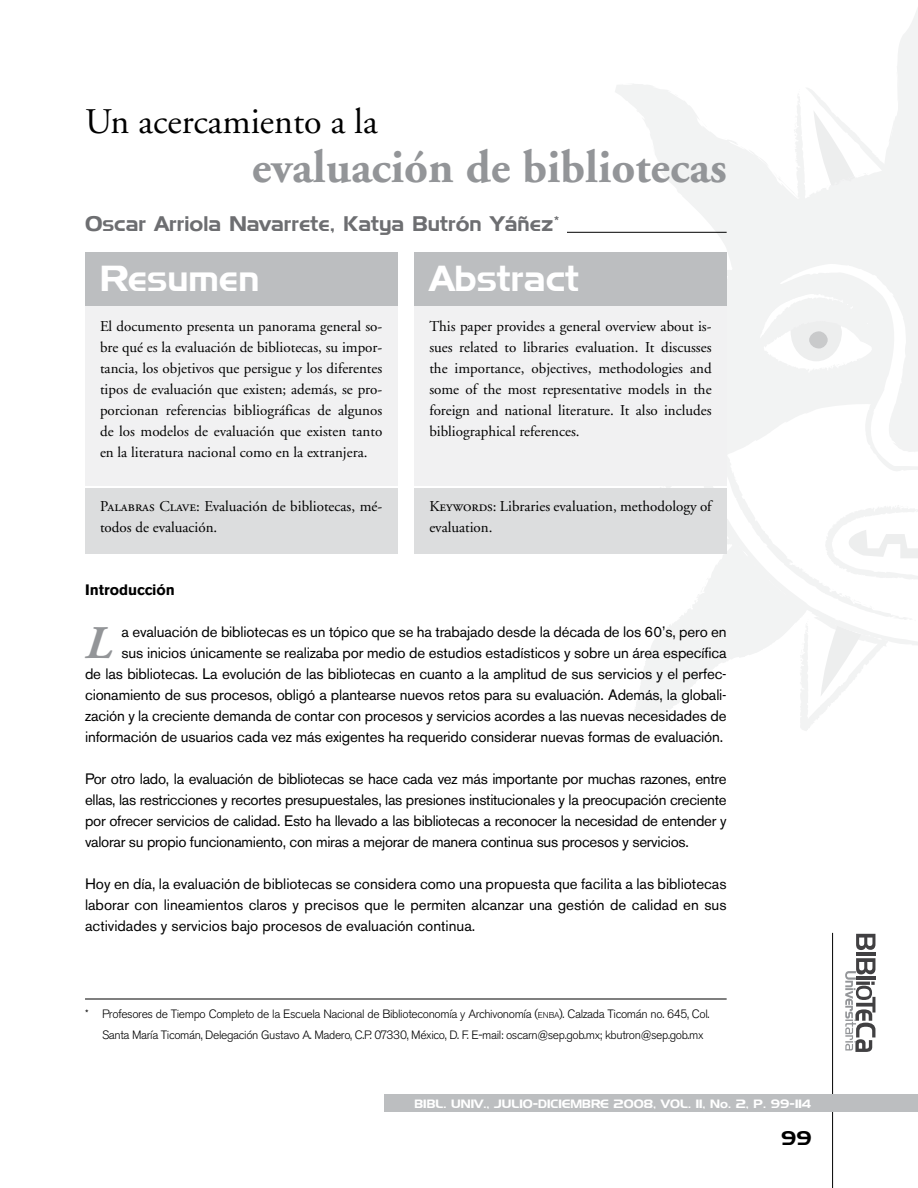
<style>
.page{position:relative;width:918px;height:1188px;background:#fff}
.page>*{position:absolute;margin:0;border:0;box-sizing:border-box;transform-origin:0 0}
.t1{font:italic 700 46.65px "Adobe Garamond";color:#939598}
.t2{font:46.5px "Adobe Garamond Bold Os F";color:#939598}
.t3{font:36px "Adobe Garamond";color:#000}
.t4{font:36px "Denmark";color:#fff}
.t5{font:21px "Denmark";color:#6d6e71}
.t6{font:19.5px "Denmark";color:#000}
.t7{font:15px/21px "Akzidenz Grotesk BE";letter-spacing:-.01em;color:#000;text-align:justify}
.t8{font:15px/21px "Adobe Garamond";color:#000}
.t9{font:700 15px "Akzidenz Grotesk BE";color:#000}
.t10{font:300 12px/21px "Akzidenz Grotesk BE";letter-spacing:-.03em;color:#000}
.t11{font:12px "Denmark";color:#fff}
.s1{font-family:"Adobe Garamond Regular SC"}
.s2{font-size:8.4px}
</style>
<div class="page">
<svg style="left:497px;top:8px;width:421px;height:299px"></svg>
<svg style="left:898px;top:50px;width:2px;height:9px"></svg>
<svg style="left:604px;top:87px;width:314px;height:644px"></svg>
<hr style="left:832px;top:933px;width:1px;height:255px;background:#000">
<svg style="left:856px;top:934px;width:19px;height:16px"></svg>
<hr style="left:856px;top:952px;width:19px;height:4px;background:#414042">
<svg style="left:845px;top:958px;width:30px;height:94px"></svg>
<div style="left:384px;top:1094px;width:534px;height:17px;background:#bcbec0"></div>
<div style="left:414px;top:252px;width:313px;height:54px;background:#bcbec0"></div>
<div style="left:414px;top:488px;width:313px;height:66px;background:#dcddde"></div>
<div style="left:414px;top:307px;width:313px;height:179px;background:#f1f1f2"></div>
<div style="left:85px;top:252px;width:312px;height:54px;background:#bcbec0"></div>
<div style="left:85px;top:488px;width:312px;height:66px;background:#dcddde"></div>
<div style="left:85px;top:307px;width:312px;height:179px;background:#f1f1f2"></div>
<hr style="left:567px;top:232px;width:160px;height:1px;background:#000">
<hr style="left:85px;top:999px;width:642px;height:1px;background:#000">
<h3 class="t3" style="left:85px;top:102px;width:294px">Un acercamiento a la</h3>
<h2 class="t2" style="left:252px;top:142px;width:476px">evaluación de bibliotecas</h2>
<h3 class="t5" style="left:85px;top:211px;width:476px">Oscar Arriola Navarrete, Katya Butrón Yáñez*</h3>
<h3 class="t4" style="left:100px;top:257px;width:161px">Resumen</h3>
<h3 class="t4" style="left:429px;top:257px;width:151px">Abstract</h3>
<p class="t8" style="left:100px;top:316px;width:284px;text-align:justify">El documento presenta un panorama general so&shy;bre qué es la evaluación de bibliotecas, su impor&shy;tancia, los objetivos que persigue y los diferentes tipos de evaluación que existen; además, se pro&shy;porcionan referencias bibliográficas de algunos de los modelos de evaluación que existen tanto en la literatura nacional como en la extranjera.</p>
<p class="t8" style="left:429px;top:316px;width:284px;text-align:justify">This paper provides a general overview about is&shy;sues related to libraries evaluation. It discusses the importance, objectives, methodologies and some of the most representative models in the foreign and national literature. It also includes bibliographical references.</p>
<p class="t8" style="left:100px;top:496px;width:284px"><span class="s1">Palabras Clave</span>: Evaluación de bibliotecas, mé&shy;todos de evaluación.</p>
<p class="t8" style="left:429px;top:496px;width:284px"><span class="s1">Keywords</span>: Libraries evaluation, methodology of evaluation.</p>
<p class="t9" style="left:85px;top:581px;width:91px">Introducción</p>
<h1 class="t1" style="left:85px;top:617px;width:29px">L</h1>
<p class="t7" style="left:85px;top:621px;width:643px;text-align:right">a evaluación de bibliotecas es un tópico que se ha trabajado desde la década de los 60’s, pero en<br>sus inicios únicamente se realizaba por medio de estudios estadísticos y sobre un área específica<br>de las bibliotecas. La evolución de las bibliotecas en cuanto a la amplitud de sus servicios y el perfec&shy;cionamiento de sus procesos, obligó a plantearse nuevos retos para su evaluación. Además, la globali&shy;zación y la creciente demanda de contar con procesos y servicios acordes a las nuevas necesidades de información de usuarios cada vez más exigentes ha requerido considerar nuevas formas de evaluación.</p>
<p class="t7" style="left:85px;top:768px;width:643px">Por otro lado, la evaluación de bibliotecas se hace cada vez más importante por muchas razones, entre ellas, las restricciones y recortes presupuestales, las presiones institucionales y la preocupación creciente por ofrecer servicios de calidad. Esto ha llevado a las bibliotecas a reconocer la necesidad de entender y valorar su propio funcionamiento, con miras a mejorar de manera continua sus procesos y servicios.</p>
<p class="t7" style="left:85px;top:873px;width:643px">Hoy en día, la evaluación de bibliotecas se considera como una propuesta que facilita a las bibliotecas laborar con lineamientos claros y precisos que le permiten alcanzar una gestión de calidad en sus actividades y servicios bajo procesos de evaluación continua.</p>
<p class="t10" style="left:102px;top:1004px;width:609px;text-indent:-17px">* Profesores de Tiempo Completo de la Escuela Nacional de Biblioteconomía y Archivonomía (<span class="s2">ENBA</span>). Calzada Ticomán no. 645, Col.<br>Santa María Ticomán, Delegación Gustavo A. Madero, C.P. 07330, México, D. F. E-mail: oscarn@sep.gob.mx; kbutron@sep.gob.mx</p>
<p class="t11" style="left:415px;top:1096px;width:399px">BIBL. UNIV., JULIO-DICIEMBRE 2008, VOL. 11, No. 2, P. 99-114</p>
<h3 class="t6" style="left:781px;top:1127px;width:32px">99</h3>
</div>
